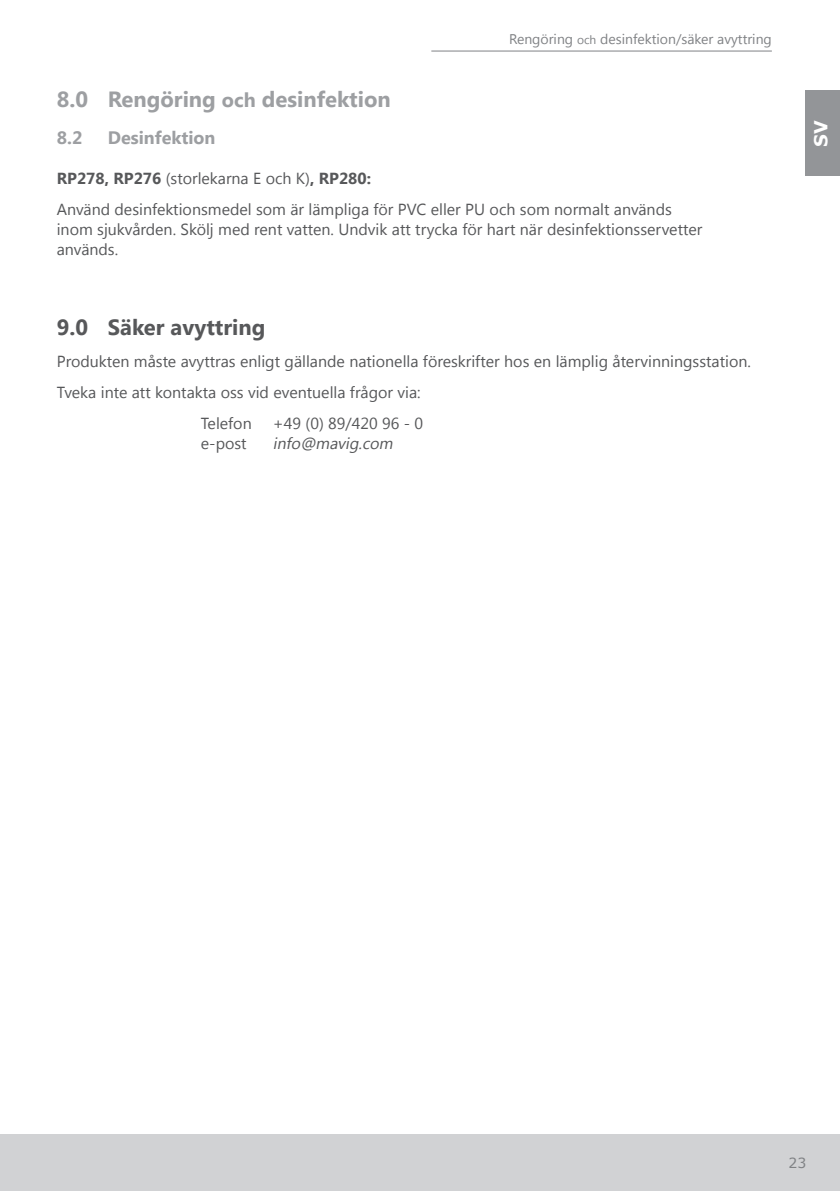
<style>
.page{position:relative;width:840px;height:1191px;background:#fff}
.page>*{position:absolute;margin:0;border:0;box-sizing:border-box;transform-origin:0 0}
.t1{font:700 22px "Lao UI";color:#9d9fa2}
.t2{font:700 22px "Lao UI";color:#57585a}
.t3{font:700 18px "Lao UI";color:#9d9fa2}
.t4{font:700 18px "Verdana";color:#fff}
.t5{font:16px/31.4px "Lao UI";color:#57585a}
.t6{font:italic 16px "Lao UI";color:#57585a}
.t7{font:14px "Lao UI";color:#808285}
.t8{font:14px "Verdana";color:#808285}
.s1{font-size:12px}
.s2{font-size:20px}
.s3{font-weight:700}
</style>
<div class="page">
<div style="left:0;top:1134px;width:839px;height:57px;background:#d1d2d4"></div>
<div style="left:805px;top:91px;width:34px;height:85px;background:#939598"></div>
<hr style="left:431px;top:51px;width:340px;height:1px;background:#808285">
<p class="t7" style="left:508px;top:30px;width:264px">Rengöring <span class="s1">och</span> desinfektion/säker avyttring</p>
<h1 class="t1" style="left:57px;top:84px;width:335px">8.0 Rengöring <span class="s2">och</span> desinfektion</h1>
<p class="t3" style="left:57px;top:125px;width:27px">8.2</p>
<p class="t3" style="left:108px;top:125px;width:109px">Desinfektion</p>
<p class="t5" style="left:57px;top:162px;width:616px"><span class="s3">RP278, RP276</span> (storlekarna E och K)<span class="s3">, RP280:<br></span>Använd desinfektionsmedel som är lämpliga för PVC eller PU och som normalt används</p>
<p class="t5" style="left:57px;top:219px;width:646px;line-height:20px">inom sjukvården. Skölj med rent vatten. Undvik att trycka för hart när desinfektionsservetter används.</p>
<h1 class="t2" style="left:57px;top:313px;width:210px">9.0 Säker avyttring</h1>
<p class="t5" style="left:57px;top:344px;width:695px">Produkten måste avyttras enligt gällande nationella föreskrifter hos en lämplig återvinningsstation.</p>
<p class="t5" style="left:57px;top:376px;width:365px">Tveka inte att kontakta oss vid eventuella frågor via:</p>
<p class="t5" style="left:201px;top:407px;width:52px">Telefon</p>
<p class="t5" style="left:273px;top:407px;width:152px">+49 (0) 89/420 96 - 0</p>
<p class="t5" style="left:201px;top:427px;width:47px">e-post</p>
<p class="t6" style="left:273px;top:433px;width:125px">info@mavig.com</p>
<p class="t4" style="left:807px;top:146px;width:28px;rotate:-90deg">SV</p>
<p class="t8" style="left:788px;top:1153px;width:19px">23</p>
</div>
